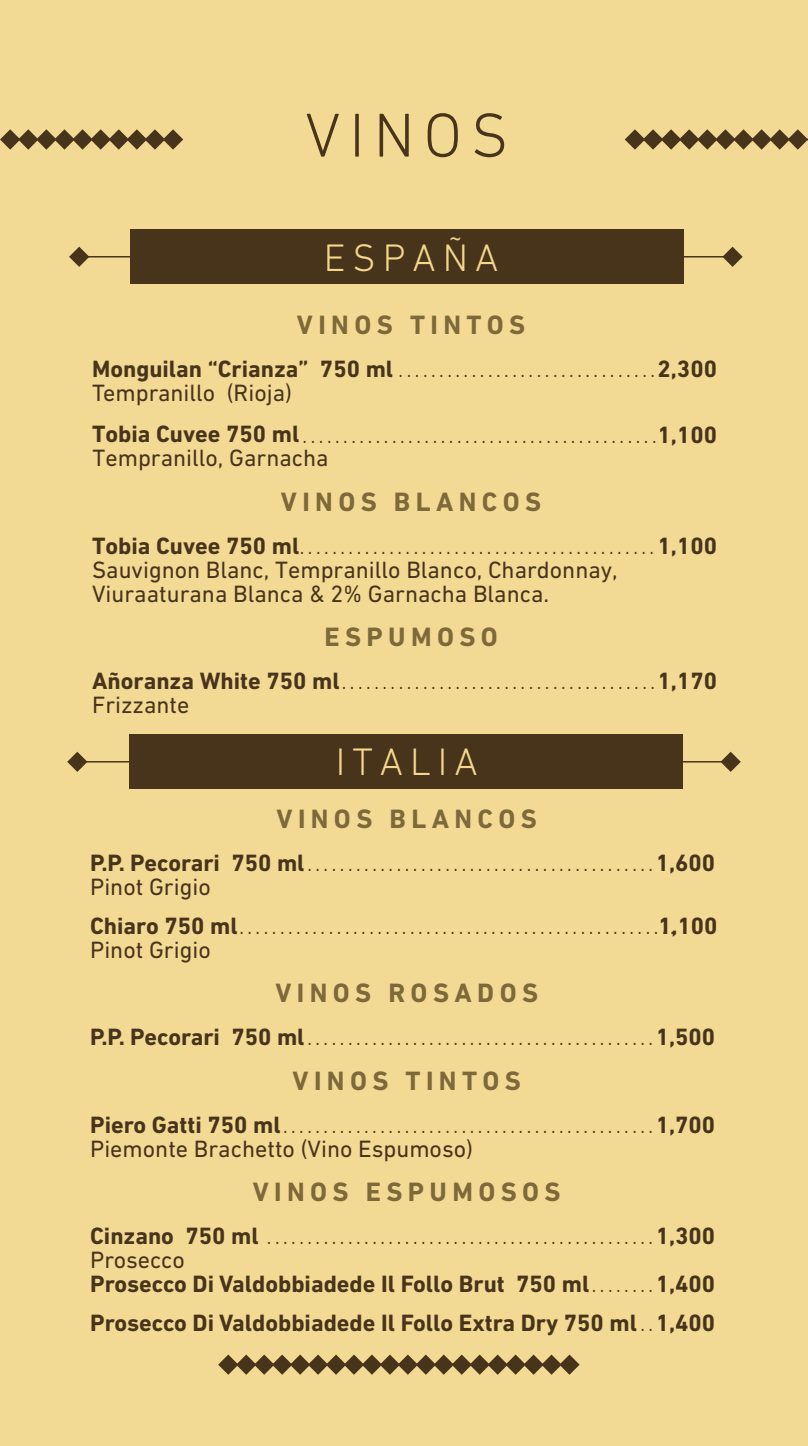
<style>
.page{position:relative;width:808px;height:1446px;background:#f3da94}
.page>*{position:absolute;margin:0;border:0;box-sizing:border-box;transform-origin:0 0}
.t1{font:300 63px "DIN Next LT Pro";letter-spacing:.14em;color:#48341b}
.t2{font:300 39px "DIN Next LT Pro";letter-spacing:.18em;color:#f2d78c}
.t3{font:700 27px "DIN Next LT Pro";letter-spacing:.2em;color:#7d693a}
.t4{font:300 24px/24px "DIN Next LT Pro";color:#48341b}
.t5{font:700 24px/24px "DIN Next LT Pro";color:#48341b}
.t6{font:24px/24px "DIN Next LT Pro";color:#48341b}
.s1{font-weight:700}
.s2{font-weight:400}
.s3{font-weight:300}
</style>
<div class="page">
<svg style="left:0;top:129px;width:183px;height:21px"></svg>
<svg style="left:625px;top:129px;width:183px;height:21px"></svg>
<div style="left:129px;top:734px;width:553px;height:55px;background:#48331b"></div>
<hr style="left:80px;top:761px;width:650px;height:1px;background:#48331b">
<svg style="left:67px;top:752px;width:20px;height:20px"></svg>
<svg style="left:720px;top:752px;width:21px;height:20px"></svg>
<svg style="left:218px;top:1354px;width:362px;height:20px"></svg>
<div style="left:131px;top:229px;width:553px;height:55px;background:#48331b"></div>
<hr style="left:82px;top:256px;width:650px;height:1px;background:#48331b">
<svg style="left:69px;top:247px;width:20px;height:20px"></svg>
<svg style="left:722px;top:247px;width:21px;height:20px"></svg>
<h1 class="t1" style="left:305px;top:99px;width:205px">VINOS</h1>
<h2 class="t2" style="left:324px;top:236px;width:176px">ESPAÑA</h2>
<p class="t3" style="left:297px;top:309px;width:230px">VINOS TINTOS</p>
<p class="t4" style="left:92px;top:356px;width:626px"><span class="s1">Monguilan “Crianza” 750 ml</span>................................<span class="s1">2,300<br></span><span class="s2">Tempranillo (Rioja)</span></p>
<p class="t4" style="left:92px;top:422px;width:626px"><span class="s1">Tobia Cuvee 750 ml</span>............................................<span class="s1">1,100<br></span><span class="s2">Tempranillo, Garnacha</span></p>
<p class="t3" style="left:281px;top:486px;width:262px">VINOS BLANCOS</p>
<p class="t6" style="left:92px;top:533px;width:626px"><span class="s1">Tobia Cuvee 750 ml</span><span class="s3">............................................</span><span class="s1">1,100<br></span>Sauvignon Blanc, Tempranillo Blanco, Chardonnay,<br>Viuraaturana Blanca &amp; 2% Garnacha Blanca.</p>
<p class="t3" style="left:324px;top:621px;width:175px">ESPUMOSO</p>
<p class="t4" style="left:92px;top:668px;width:626px"><span class="s1">Añoranza White 750 ml</span>.......................................<span class="s1">1,170<br></span><span class="s2">Frizzante</span></p>
<h2 class="t2" style="left:336px;top:740px;width:143px">ITALIA</h2>
<p class="t3" style="left:276px;top:803px;width:262px">VINOS BLANCOS</p>
<p class="t4" style="left:90px;top:850px;width:626px"><span class="s1">P.P. Pecorari 750 ml</span>...........................................<span class="s1">1,600<br></span><span class="s2">Pinot Grigio</span></p>
<p class="t4" style="left:90px;top:913px;width:629px"><span class="s1">Chiaro 750 ml</span>.....................................................<span class="s1">1,100<br></span><span class="s2">Pinot Grigio</span></p>
<p class="t4" style="left:670px;top:913px;width:7px">.</p>
<p class="t3" style="left:275px;top:977px;width:264px">VINOS ROSADOS</p>
<p class="t4" style="left:90px;top:1024px;width:626px"><span class="s1">P.P.Pecorari 750 ml</span>...........................................<span class="s1">1,500</span></p>
<p class="t3" style="left:293px;top:1065px;width:230px">VINOS TINTOS</p>
<p class="t4" style="left:90px;top:1112px;width:626px"><span class="s1">Piero Gatti 750 ml</span>..............................................<span class="s1">1,700<br></span><span class="s2">Piemonte Brachetto (Vino Espumoso)</span></p>
<p class="t3" style="left:253px;top:1176px;width:309px">VINOS ESPUMOSOS</p>
<p class="t5" style="left:90px;top:1223px;width:626px">Cinzano 750 ml <span class="s3">................................................</span>1,300<br><span class="s2">Prosecco<br></span>Prosecco Di Valdobbiadede Il Follo Brut 750 ml<span class="s3">.. .. .. . .</span>1,400</p>
<p class="t5" style="left:90px;top:1310px;width:626px">Prosecco Di Valdobbiadede Il Follo Extra Dry 750 ml<span class="s3">. .</span>1,400</p>
</div>
